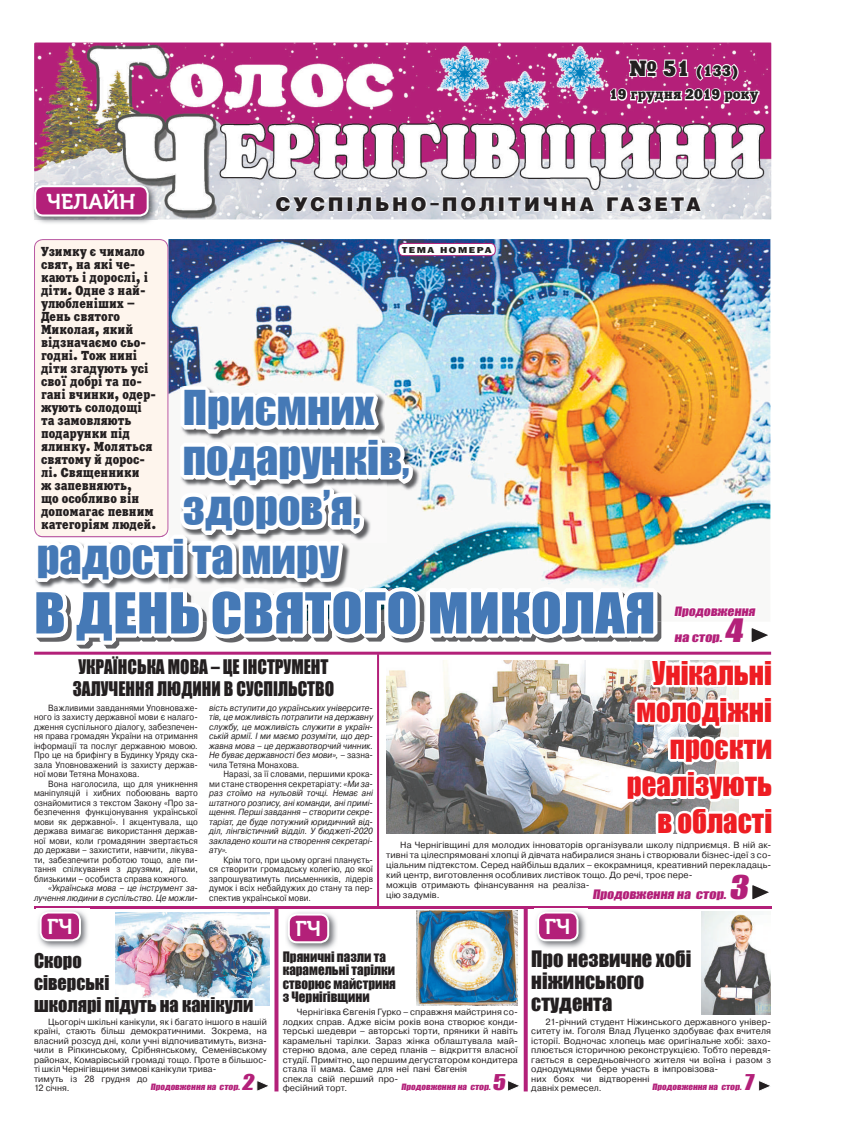
<style>
.page{position:relative;width:842px;height:1134px;background:#fff}
.page>*{position:absolute;margin:0;border:0;box-sizing:border-box;transform-origin:0 0}
.t1{font:52.2px "Impact";color:#4579b6;scale:1.1 1}
.t2{font:44.1px/50px "Impact";color:#4579b6}
.t3{font:30.1px/37.2px "Impact";color:#ee1d23;text-align:right;scale:.96 1}
.t4{font:30px "Impact";color:#b32079;scale:1.2 1}
.t5{font:29.7px "Impact";color:#b32079;scale:1.2 1}
.t6{font:21.4px "Museo Cyrl 700";color:#fff}
.t7{font:21.3px "Museo Cyrl 700";color:#fff}
.t8{font:20.8px/22.2px "Impact";color:#231f20}
.t9{font:20px "Impact";color:#b32079;scale:1.2 1}
.t10{font:900 18.9px "Helios";letter-spacing:.15em;color:#231f20}
.t11{font:18.7px/21.8px "Impact";color:#231f20}
.t12{font:18.5px/22px "Impact";color:#231f20;text-align:center;scale:.94 1}
.t13{font:15px "Xenia Condensed C";color:#231f20;scale:1.11 1}
.t14{font:14.1px "Xenia Condensed C";color:#231f20;scale:1.11 1}
.t15{font:13.3px/13.3px "Impact";color:#231f20}
.t16{font:13px/13px "Xenia Condensed C";color:#231f20}
.t17{font:12px "Impact";color:#b32079;scale:1.12 1}
.t18{font:11.9px "Impact";color:#b32079;scale:1.12 1}
.t19{font:11.9px "Impact";color:#b32079;scale:1.2 1}
.t20{font:9px/9.5px "Pragmatica C";letter-spacing:.01em;color:#231f20}
.t21{font:9px/9.5px "Pragmatica C";letter-spacing:.01em;color:#231f20;text-align:justify;scale:.9 1}
.t22{font:italic 9px/9.5px "Pragmatica C";letter-spacing:.005em;color:#231f20;text-align:justify;scale:.9 1}
.t23{font:8.7px "Franklin Gothic Heavy C";letter-spacing:.15em;color:#231f20;scale:1.21 1}
.t24{font:8px "Impact";color:#b32079;scale:1.12 1}
.s1{font-size:21.9px}
.s2{font-style:normal}
</style>
<div class="page">
<img style="left:168px;top:239px;width:602px;height:74px">
<hr style="left:34px;top:906px;width:737px;height:2px;background:#b32079">
<hr style="left:377px;top:654px;width:2px;height:253px;background:#b32079">
<img style="left:38px;top:910px;width:50px;height:28px">
<div style="left:41px;top:912px;width:39px;height:28px;background:#b32079;border-radius:8px"></div>
<div style="left:40px;top:911px;width:41px;height:30px;border:2px solid #fff;border-radius:8px"></div>
<img style="left:286px;top:912px;width:51px;height:26px">
<div style="left:289px;top:914px;width:39px;height:28px;background:#b32079;border-radius:8px"></div>
<div style="left:288px;top:913px;width:41px;height:30px;border:2px solid #fff;border-radius:8px"></div>
<svg style="left:507px;top:1080px;width:12px;height:11px"></svg>
<svg style="left:256px;top:1080px;width:12px;height:11px"></svg>
<svg style="left:758px;top:1080px;width:12px;height:11px"></svg>
<svg style="left:274px;top:908px;width:4px;height:183px"></svg>
<hr style="left:524px;top:908px;width:4px;height:183px;background:#b32079">
<div style="left:399px;top:243px;width:96px;height:13px;background:#fff;border-radius:5px"></div>
<div style="left:398px;top:243px;width:98px;height:13px;border:1px solid #b32079;border-radius:5px"></div>
<svg style="left:527px;top:885px;width:244px;height:165px"></svg>
<img style="left:34px;top:43px;width:737px;height:176px">
<img style="left:33px;top:194px;width:124px;height:29px">
<img style="left:34px;top:182px;width:123px;height:37px">
<div style="left:35px;top:186px;width:113px;height:29px;background:#b32079;border-radius:8px"></div>
<div style="left:34px;top:185px;width:115px;height:32px;border:2px solid #fff;border-radius:8px"></div>
<svg style="left:275px;top:195px;width:69px;height:18px"></svg>
<div style="left:347px;top:196px;width:6px;height:16px;border:2px solid #fff"></div>
<svg style="left:355px;top:195px;width:72px;height:18px"></svg>
<svg style="left:442px;top:195px;width:53px;height:18px"></svg>
<div style="left:498px;top:196px;width:6px;height:16px;border:2px solid #fff"></div>
<svg style="left:507px;top:195px;width:89px;height:17px"></svg>
<svg style="left:606px;top:195px;width:97px;height:18px"></svg>
<svg style="left:609px;top:46px;width:151px;height:64px"></svg>
<div style="left:34px;top:239px;width:134px;height:74px;background:#fef5ed"></div>
<img style="left:702px;top:911px;width:69px;height:104px">
<img style="left:417px;top:910px;width:101px;height:95px">
<img style="left:116px;top:913px;width:153px;height:25px">
<img style="left:39px;top:938px;width:298px;height:106px">
<img style="left:34px;top:313px;width:738px;height:529px">
<h3 class="t13" style="left:629px;top:61px;width:100px"><span class="s1">№ 51</span> (133)</h3>
<h3 class="t14" style="left:609px;top:86px;width:136px">19 грудня 2019 року</h3>
<h3 class="t6" style="left:47px;top:190px;width:90px">ЧелАЙН</h3>
<h3 class="t10" style="left:276px;top:192px;width:427px">СУСПІЛЬНО-ПОЛІТИЧНА ГАЗЕТА</h3>
<p class="t16" style="left:41px;top:245px;width:117px">Узимку є чимало свят, на які че&shy;кають і дорослі, і діти. Одне з най&shy;улюбленіших –<br>День святого<br>Миколая, який відзначаємо сьо&shy;годні. Тож нині діти згадують усі свої добрі та по&shy;гані вчинки, одер&shy;жують солодощі та замовляють подарунки під ялинку. Моляться святому й дорос&shy;лі. Священники<br>ж запевняють,<br>що особливо він допомагає певним категоріям людей.</p>
<p class="t23" style="left:402px;top:245px;width:76px">ТЕМА НоМЕРА</p>
<h2 class="t2" style="left:183px;top:382px;width:228px">Приємних подарунків, здоров’я,</h2>
<h2 class="t2" style="left:37px;top:530px;width:304px">радості та миру</h2>
<h1 class="t1" style="left:34px;top:572px;width:566px">В ДЕНЬ СВЯТОГО МИКОЛАЯ</h1>
<h3 class="t18" style="left:674px;top:602px;width:76px">Продовження</h3>
<h3 class="t5" style="left:724px;top:608px;width:22px">4</h3>
<h3 class="t19" style="left:674px;top:628px;width:43px">на стор.</h3>
<h3 class="t12" style="left:73px;top:655px;width:280px">УКРАЇНСЬКА МОВА – ЦЕ ІНСТРУМЕНТ<br>ЗАЛУЧЕННЯ ЛЮДИНИ В СУСПІЛЬСТВО</h3>
<p class="t21" style="left:34px;top:703px;width:184px;text-indent:14px">Важливими завданнями Уповноваже&shy;ного із захисту державної мови є налаго&shy;дження суспільного діалогу, забезпечен&shy;ня права громадян України на отримання інформації та послуг державною мовою.<br>Про це на брифінгу в Будинку Уряду ска&shy;зала Уповноважений із захисту держав&shy;ної мови Тетяна Монахова.</p>
<p class="t21" style="left:34px;top:779px;width:184px;text-indent:14px">Вона наголосила, що для уникнення маніпуляцій і хибних побоювань варто ознайомитися з текстом Закону «Про за&shy;безпечення функціонування української мови як державної». І акцентувала, що держава вимагає використання держав&shy;ної мови, коли громадянин звертається до держави – захистити, навчити, лікува&shy;ти, забезпечити роботою тощо, але пи&shy;тання спілкування з друзями, дітьми, близькими – особиста справа кожного.</p>
<p class="t22" style="left:34px;top:883px;width:184px;text-align:right">«Українська мова – це інструмент за&shy;лучення людини в суспільство. Це можли-</p>
<p class="t22" style="left:209px;top:703px;width:184px">вість вступити до українських університе&shy;тів, це можливість потрапити на державну службу, це можливість служити в україн&shy;ській армії. І ми маємо розуміти, що дер&shy;жавна мова – це державотворчий чинник.<br>Не буває державності без мови», <span class="s2">– зазна&shy;чила Тетяна Монахова.</span></p>
<p class="t22" style="left:209px;top:769px;width:184px;text-indent:14px"><span class="s2">Наразі, за її словами, першими крока&shy;ми стане створення секретаріату:</span> «Ми за&shy;раз стоїмо на нульовій точці. Немає ані штатного розпису, ані команди, ані примі&shy;щення. Перші завдання – створити секре&shy;таріат, де буде потужний юридичний від&shy;діл, лінгвістичний відділ. У бюджеті-2020 закладено кошти на створення секретарі&shy;ату».</p>
<p class="t21" style="left:209px;top:855px;width:184px;text-indent:14px">Крім того, при цьому органі плануєть&shy;ся створити громадську колегію, до якої запрошуватимуть письменників, лідерів думок і всіх небайдужих до стану та пер&shy;спектив української мови.</p>
<h3 class="t3" style="left:627px;top:653px;width:153px">Унікальні молодіжні проєкти реалізують в області</h3>
<p class="t20" style="left:386px;top:839px;width:387px;line-height:10.1px;text-indent:14px">На Чернігівщині для молодих інноваторів організували школу підприємця. В ній ак&shy;тивні та цілеспрямовані хлопці й дівчата набиралися знань і створювали бізнес-ідеї з со&shy;ціальним підтекстом. Серед найбільш вдалих – екокрамниця, креативний перекладаць&shy;кий центр, виготовлення особливих листівок тощо. До речі, троє пере-<br>можців отримають фінансування на реаліза-<br>цію задумів.</p>
<h3 class="t4" style="left:729px;top:864px;width:23px">3</h3>
<h3 class="t17" style="left:592px;top:885px;width:123px">Продовження на стор.</h3>
<h3 class="t7" style="left:47px;top:915px;width:27px">гЧ</h3>
<h3 class="t7" style="left:295px;top:917px;width:27px">гЧ</h3>
<h3 class="t7" style="left:545px;top:915px;width:27px">гЧ</h3>
<h3 class="t8" style="left:531px;top:947px;width:162px">Про незвичне хобі ніжинського студента</h3>
<h3 class="t15" style="left:283px;top:950px;width:115px">Пряничні пазли та карамельні тарілки створює майстриня з Чернігівщини</h3>
<h3 class="t11" style="left:34px;top:950px;width:221px">Скоро<br>сіверські<br>школярі підуть на канікули</h3>
<p class="t20" style="left:283px;top:1007px;width:237px;text-indent:14px">Чернігівка Євгенія Гурко – справжня майстриня со&shy;лодких справ. Адже вісім років вона створює конди&shy;терські шедеври – авторські торти, пряники й навіть карамельні тарілки. Зараз жінка облаштувала май&shy;стерню вдома, але серед планів – відкриття власної студії. Примітно, що першим дегустатором кондитера стала її мама. Саме для неї пані Євгенія<br>спекла свій перший про-<br>фесійний торт.</p>
<p class="t20" style="left:34px;top:1017px;width:234px;text-indent:14px">Цьогоріч шкільні канікули, як і багато іншого в нашій країні, стають більш демократичними. Зокрема, на власний розсуд дні, коли учні відпочиватимуть, визна&shy;чили в Ріпкинському, Срібнянському, Семенівському районах, Комарівській громаді тощо. Проте в більшос&shy;ті шкіл Чернігівщини зимові канікули трива-<br>тимуть із 28 грудня до<br>12 січня.</p>
<p class="t20" style="left:531px;top:1017px;width:241px;text-indent:14px">21-річний студент Ніжинського державного універ&shy;ситету ім. Гоголя Влад Луценко здобуває фах вчителя історії. Водночас хлопець має оригінальне хобі: захо&shy;плюється історичною реконструкцією. Тобто перевдя&shy;гається в середньовічного жителя чи воїна і разом з однодумцями бере участь в імпровізова-<br>них боях чи відтворенні</p>
<p class="t24" style="left:151px;top:1081px;width:83px">Продовження на стор.</p>
<h3 class="t9" style="left:242px;top:1067px;width:15px">2</h3>
<p class="t24" style="left:401px;top:1081px;width:83px">Продовження на стор.</p>
<h3 class="t9" style="left:492px;top:1067px;width:16px">5</h3>
<p class="t20" style="left:531px;top:1083px;width:72px">давніх ремесел.</p>
<p class="t24" style="left:652px;top:1081px;width:83px">Продовження на стор.</p>
<h3 class="t9" style="left:743px;top:1067px;width:13px">7</h3>
</div>
